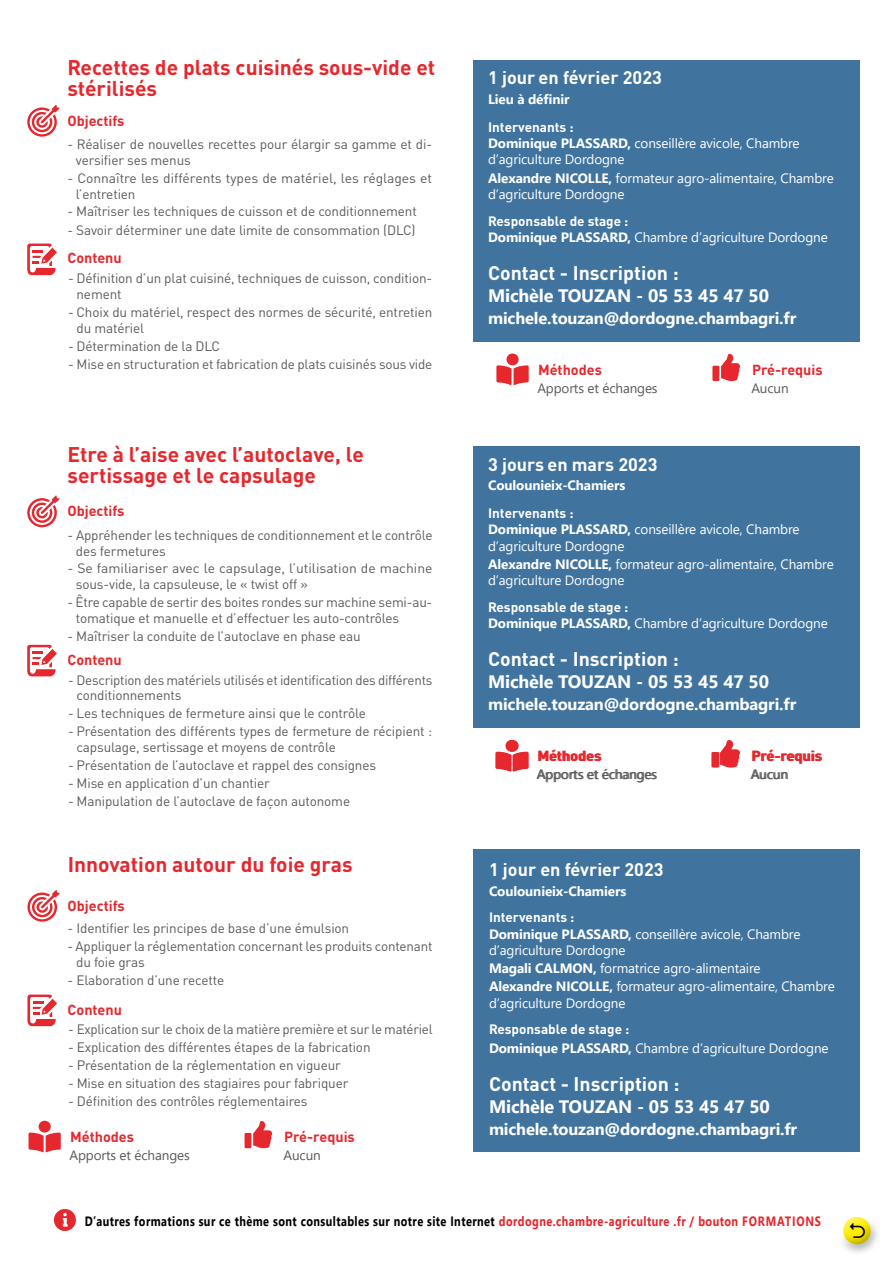
<style>
.page{position:relative;width:893px;height:1263px;background:#fff}
.page>*{position:absolute;margin:0;border:0;box-sizing:border-box;transform-origin:0 0}
.t1{font:700 21px/21px "DINOT";color:#e6272d}
.Texte{font:700 19.5px "DINOT";color:#fff}
.Texte-2{font:700 18px "Segoe UI";letter-spacing:-.01em;color:#fff}
.t2{font:700 18px "DINOT";color:#fff}
.Texte-3{font:700 16.5px "Segoe UI";letter-spacing:-.01em;color:#fff}
.t3{font:700 14.4px "DINOT";color:#e6272d}
.Texte-4{font:13.5px/15.8px "DINOT";letter-spacing:-.01em;color:#5a5a59}
.Texte-5{font:13.5px/16.2px "Segoe UI";letter-spacing:-.01em;color:#fff}
.t4{font:700 13.5px "Segoe UI";letter-spacing:.04em;color:#000;scale:.81 1}
.Texte-6{font:700 13.5px "DINOT";color:#fff}
.Texte-7{font:13.5px "Segoe UI";letter-spacing:-.01em;color:#5a5a59}
.Texte-8{font:700 13.5px "Segoe UI";letter-spacing:-.01em;color:#fff}
.s1{font-weight:700}
.s2{color:#e6272d}
</style>
<div class="page">
<div style="left:473px;top:446px;width:387px;height:282px;background:#40749f"></div>
<div style="left:473px;top:60px;width:387px;height:281px;background:#40749f"></div>
<div style="left:473px;top:849px;width:387px;height:303px;background:#40749f"></div>
<svg style="left:27px;top:495px;width:33px;height:32px"></svg>
<svg style="left:27px;top:105px;width:33px;height:32px"></svg>
<svg style="left:27px;top:645px;width:30px;height:31px"></svg>
<svg style="left:27px;top:244px;width:30px;height:31px"></svg>
<svg style="left:27px;top:890px;width:33px;height:32px"></svg>
<svg style="left:27px;top:994px;width:30px;height:32px"></svg>
<svg style="left:495px;top:740px;width:34px;height:31px"></svg>
<svg style="left:29px;top:1121px;width:32px;height:31px"></svg>
<svg style="left:496px;top:353px;width:33px;height:32px"></svg>
<svg style="left:711px;top:740px;width:29px;height:27px"></svg>
<svg style="left:245px;top:1121px;width:27px;height:27px"></svg>
<svg style="left:712px;top:354px;width:28px;height:27px"></svg>
<svg style="left:54px;top:1209px;width:22px;height:22px"></svg>
<div style="left:836px;top:1215px;width:47px;height:42px;background:#000;opacity:.43"></div>
<svg style="left:850px;top:1222px;width:15px;height:15px"></svg>
<p class="t1" style="left:67px;top:56px;width:369px">Recettes de plats cuisinés sous-vide et stérilisés</p>
<p class="t3" style="left:67px;top:111px;width:59px">Objectifs</p>
<p class="Texte-4" style="left:76px;top:136px;width:358px;text-indent:-9px">- Réaliser de nouvelles recettes pour élargir sa gamme et di&shy;versifier ses menus</p>
<p class="Texte-4" style="left:76px;top:170px;width:358px;text-indent:-9px">- Connaître les différents types de matériel, les réglages et l’entretien</p>
<p class="Texte-4" style="left:67px;top:203px;width:351px">- Maîtriser les techniques de cuisson et de conditionnement</p>
<p class="Texte-4" style="left:67px;top:222px;width:350px">- Savoir déterminer une date limite de consommation (DLC)</p>
<p class="t3" style="left:67px;top:249px;width:56px">Contenu</p>
<p class="Texte-4" style="left:77px;top:270px;width:357px;text-indent:-9px">- Définition d’un plat cuisiné, techniques de cuisson, condition&shy;nement</p>
<p class="Texte-4" style="left:77px;top:304px;width:357px;text-indent:-9px">- Choix du matériel, respect des normes de sécurité, entretien du matériel</p>
<p class="Texte-4" style="left:68px;top:338px;width:154px">- Détermination de la DLC</p>
<p class="Texte-4" style="left:68px;top:356px;width:366px">- Mise en structuration et fabrication de plats cuisinés sous vide</p>
<p class="t1" style="left:67px;top:443px;width:298px">Etre à l’aise avec l’autoclave, le sertissage et le capsulage</p>
<p class="t3" style="left:67px;top:502px;width:59px">Objectifs</p>
<p class="Texte-4" style="left:76px;top:527px;width:358px;text-indent:-9px">- Appréhender les techniques de conditionnement et le contrôle des fermetures</p>
<p class="Texte-4" style="left:76px;top:560px;width:358px;text-indent:-9px">- Se familiariser avec le capsulage, l’utilisation de machine sous-vide, la capsuleuse, le « twist off »</p>
<p class="Texte-4" style="left:76px;top:594px;width:358px;text-indent:-9px">- Être capable de sertir des boites rondes sur machine semi-au&shy;tomatique et manuelle et d’effectuer les auto-contrôles</p>
<p class="Texte-4" style="left:67px;top:628px;width:295px">- Maîtriser la conduite de l’autoclave en phase eau</p>
<p class="t3" style="left:67px;top:650px;width:56px">Contenu</p>
<p class="Texte-4" style="left:77px;top:672px;width:357px;text-indent:-9px">- Description des matériels utilisés et identification des différents conditionnements</p>
<p class="Texte-4" style="left:68px;top:705px;width:299px">- Les techniques de fermeture ainsi que le contrôle</p>
<p class="Texte-4" style="left:77px;top:723px;width:357px;text-indent:-9px">- Présentation des différents types de fermeture de récipient : capsulage, sertissage et moyens de contrôle</p>
<p class="Texte-4" style="left:68px;top:757px;width:310px">- Présentation de l’autoclave et rappel des consignes</p>
<p class="Texte-4" style="left:68px;top:775px;width:203px">- Mise en application d’un chantier</p>
<p class="Texte-4" style="left:68px;top:792px;width:284px">- Manipulation de l’autoclave de façon autonome</p>
<p class="t1" style="left:68px;top:853px;width:286px">Innovation autour du foie gras</p>
<p class="t3" style="left:68px;top:896px;width:59px">Objectifs</p>
<p class="Texte-4" style="left:68px;top:920px;width:283px">- Identifier les principes de base d’une émulsion</p>
<p class="Texte-4" style="left:76px;top:938px;width:358px;text-indent:-9px">- Appliquer la réglementation concernant les produits contenant du foie gras</p>
<p class="Texte-4" style="left:68px;top:972px;width:158px">- Elaboration d’une recette</p>
<p class="t3" style="left:68px;top:1000px;width:56px">Contenu</p>
<p class="Texte-4" style="left:68px;top:1021px;width:366px">- Explication sur le choix de la matière première et sur le matériel</p>
<p class="Texte-4" style="left:68px;top:1039px;width:304px">- Explication des différentes étapes de la fabrication</p>
<p class="Texte-4" style="left:68px;top:1057px;width:274px">- Présentation de la réglementation en vigueur</p>
<p class="Texte-4" style="left:68px;top:1075px;width:282px">- Mise en situation des stagiaires pour fabriquer</p>
<p class="Texte-4" style="left:68px;top:1093px;width:241px">- Définition des contrôles réglementaires</p>
<p class="t3" style="left:70px;top:1127px;width:65px">Méthodes</p>
<p class="Texte-7" style="left:70px;top:1142px;width:122px">Apports et échanges</p>
<p class="t3" style="left:284px;top:1127px;width:72px">Pré-requis</p>
<p class="Texte-7" style="left:283px;top:1142px;width:39px">Aucun</p>
<p class="t2" style="left:488px;top:66px;width:175px">1 jour en février 2023</p>
<p class="Texte-8" style="left:488px;top:86px;width:83px">Lieu à définir</p>
<p class="Texte-6" style="left:488px;top:118px;width:87px">Intervenants :</p>
<p class="Texte-5" style="left:488px;top:134px;width:313px"><span class="s1">Dominique PLASSARD,</span> conseillère avicole, Chambre d’agriculture Dordogne</p>
<p class="Texte-5" style="left:488px;top:168px;width:347px"><span class="s1">Alexandre NICOLLE,</span> formateur agro-alimentaire, Chambre d’agriculture Dordogne</p>
<p class="Texte-6" style="left:488px;top:212px;width:142px">Responsable de stage :</p>
<p class="Texte-5" style="left:488px;top:228px;width:341px"><span class="s1">Dominique PLASSARD,</span> Chambre d’agriculture Dordogne</p>
<p class="Texte" style="left:488px;top:260px;width:192px">Contact - Inscription :</p>
<p class="Texte-2" style="left:488px;top:278px;width:282px">Michèle TOUZAN - 05 53 45 47 50</p>
<p class="Texte-3" style="left:488px;top:302px;width:310px">michele.touzan@dordogne.chambagri.fr</p>
<p class="t3" style="left:538px;top:360px;width:65px">Méthodes</p>
<p class="Texte-7" style="left:537px;top:375px;width:122px">Apports et échanges</p>
<p class="t3" style="left:752px;top:360px;width:72px">Pré-requis</p>
<p class="Texte-7" style="left:751px;top:375px;width:39px">Aucun</p>
<p class="t2" style="left:488px;top:452px;width:171px">3 jours en mars 2023</p>
<p class="Texte-8" style="left:488px;top:473px;width:139px">Coulounieix-Chamiers</p>
<p class="Texte-6" style="left:488px;top:504px;width:87px">Intervenants :</p>
<p class="Texte-5" style="left:488px;top:520px;width:313px"><span class="s1">Dominique PLASSARD,</span> conseillère avicole, Chambre d’agriculture Dordogne</p>
<p class="Texte-5" style="left:488px;top:555px;width:347px"><span class="s1">Alexandre NICOLLE,</span> formateur agro-alimentaire, Chambre d’agriculture Dordogne</p>
<p class="Texte-6" style="left:488px;top:598px;width:142px">Responsable de stage :</p>
<p class="Texte-5" style="left:488px;top:614px;width:341px"><span class="s1">Dominique PLASSARD,</span> Chambre d’agriculture Dordogne</p>
<p class="Texte" style="left:488px;top:647px;width:192px">Contact - Inscription :</p>
<p class="Texte-2" style="left:488px;top:665px;width:282px">Michèle TOUZAN - 05 53 45 47 50</p>
<p class="Texte-3" style="left:488px;top:689px;width:310px">michele.touzan@dordogne.chambagri.fr</p>
<p class="t3" style="left:538px;top:747px;width:65px">Méthodes</p>
<p class="Texte-7" style="left:537px;top:761px;width:122px">Apports et échanges</p>
<p class="t3" style="left:752px;top:747px;width:72px">Pré-requis</p>
<p class="Texte-7" style="left:751px;top:761px;width:39px">Aucun</p>
<p class="t2" style="left:489px;top:858px;width:176px">1 jour en février 2023</p>
<p class="Texte-8" style="left:489px;top:878px;width:139px">Coulounieix-Chamiers</p>
<p class="Texte-6" style="left:489px;top:909px;width:87px">Intervenants :</p>
<p class="Texte-5" style="left:489px;top:924px;width:313px"><span class="s1">Dominique PLASSARD,</span> conseillère avicole, Chambre d’agriculture Dordogne</p>
<p class="Texte-5" style="left:489px;top:959px;width:273px"><span class="s1">Magali CALMON,</span> formatrice agro-alimentaire</p>
<p class="Texte-5" style="left:489px;top:977px;width:347px"><span class="s1">Alexandre NICOLLE,</span> formateur agro-alimentaire, Chambre d’agriculture Dordogne</p>
<p class="Texte-6" style="left:489px;top:1021px;width:142px">Responsable de stage :</p>
<p class="Texte-5" style="left:489px;top:1039px;width:341px"><span class="s1">Dominique PLASSARD,</span> Chambre d’agriculture Dordogne</p>
<p class="Texte" style="left:489px;top:1071px;width:192px">Contact - Inscription :</p>
<p class="Texte-2" style="left:489px;top:1089px;width:282px">Michèle TOUZAN - 05 53 45 47 50</p>
<p class="Texte-3" style="left:489px;top:1113px;width:310px">michele.touzan@dordogne.chambagri.fr</p>
<p class="t4" style="left:85px;top:1208px;width:910px">D’autres formations sur ce thème sont consultables sur notre site Internet <span class="s2">dordogne.chambre-agriculture .fr / bouton FORMATIONS</span></p>
</div>
